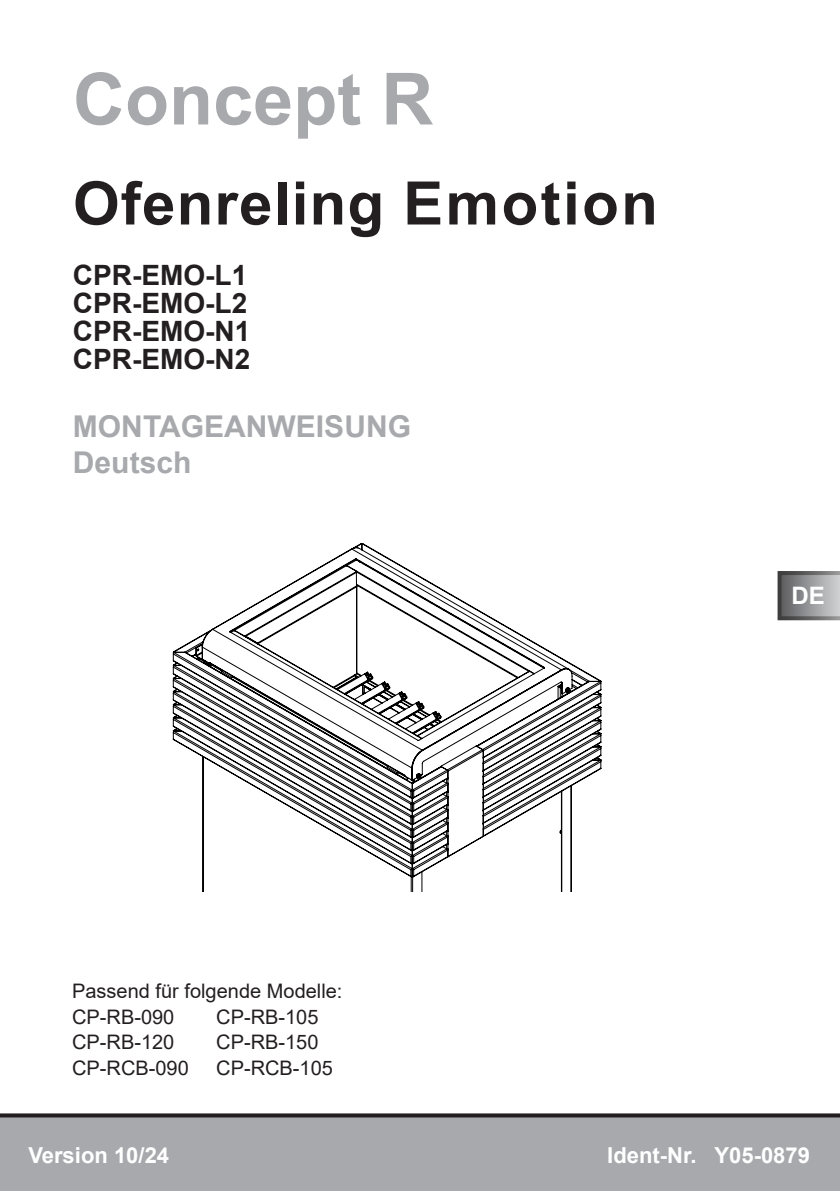
<style>
.page{position:relative;width:840px;height:1191px;background:#fff}
.page>*{position:absolute;margin:0;border:0;box-sizing:border-box;transform-origin:0 0}
.Titel{font:700 72px "Arial";color:#a8a9ad}
.Titel-2{font:700 60px "Arial";letter-spacing:.02em;color:#231f20}
.t1{font:700 30px/36px "Arial";color:#a8a9ad}
.Titel-3{font:700 28px/28px "Arial";color:#231f20;text-align:justify}
.t2{font:700 24px "Arial";color:#fff}
.t3{font:700 22px "Arial";color:#fff}
.t4{font:20px "Arial";color:#231f20}
</style>
<div class="page">
<div style="left:0;top:1117px;width:839px;height:74px;background:#a8a9ad"></div>
<svg style="left:0;top:1113px;width:839px;height:4px;background:#3a3637"></svg>
<svg style="left:777px;top:571px;width:62px;height:49px;background:#8b8c8e"></svg>
<svg style="left:172px;top:543px;width:429px;height:348px"></svg>
<p class="Titel" style="left:73px;top:48px;width:362px">Concept R</p>
<p class="Titel-2" style="left:73px;top:161px;width:586px">Ofenreling Emotion</p>
<p class="Titel-3" style="left:73px;top:261px;width:176px">CPR-EMO-L1</p>
<p class="Titel-3" style="left:73px;top:289px;width:179px">CPR-EMO-L2<br>CPR-EMO-N1<br>CPR-EMO-N2</p>
<h3 class="t1" style="left:73px;top:409px;width:339px">MONTAGEANWEISUNG<br>Deutsch</h3>
<p class="t4" style="left:72px;top:977px;width:272px">Passend für folgende Modelle:</p>
<p class="t4" style="left:72px;top:1002px;width:104px">CP-RB-090</p>
<p class="t4" style="left:216px;top:1002px;width:104px">CP-RB-105</p>
<p class="t4" style="left:72px;top:1028px;width:104px">CP-RB-120</p>
<p class="t4" style="left:216px;top:1028px;width:104px">CP-RB-150</p>
<p class="t4" style="left:72px;top:1054px;width:118px">CP-RCB-090</p>
<p class="t4" style="left:216px;top:1054px;width:118px">CP-RCB-105</p>
<p class="t2" style="left:791px;top:578px;width:35px">DE</p>
<p class="t3" style="left:28px;top:1140px;width:142px">Version 10/24</p>
<p class="t3" style="left:607px;top:1140px;width:204px">Ident-Nr. Y05-0879</p>
</div>
